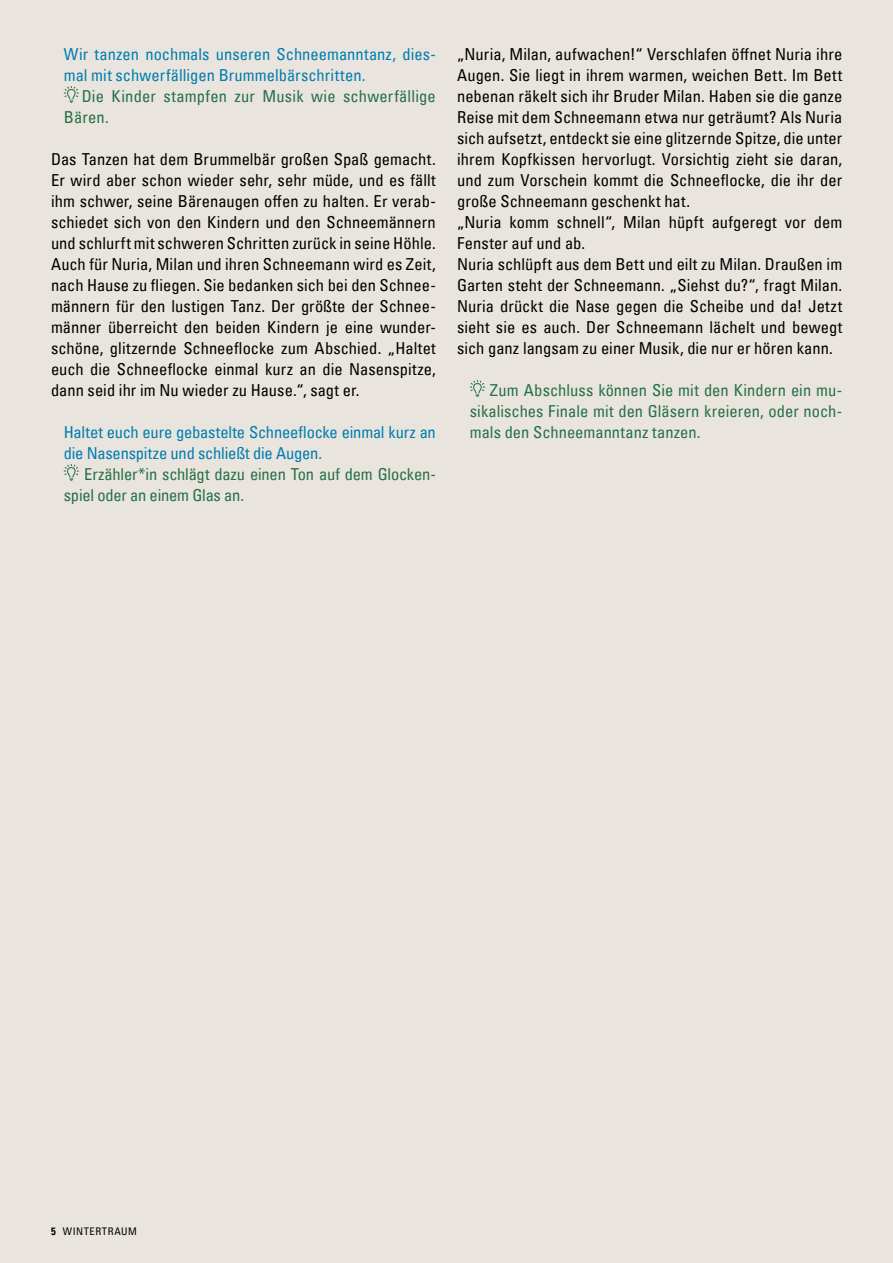
<style>
.page{position:relative;width:893px;height:1263px;background:#e9e5de}
.page>*{position:absolute;margin:0;border:0;box-sizing:border-box;transform-origin:0 0}
.t1{font:condensed 16.5px/21px "Univers Com 57";color:#000}
.t2{font:condensed 16.5px/21px "Univers Com 57";color:#266f48}
.t3{font:condensed 16.5px/21px "Univers Com 57";color:#007cae}
.t4{font:condensed 10.5px "Univers Com 57";letter-spacing:.06em;color:#000}
.s1{font-family:"Univers Com 67 Bold Cond";font-stretch:normal}
</style>
<div class="page">
<svg style="left:470px;top:380px;width:15px;height:17px"></svg>
<svg style="left:64px;top:86px;width:15px;height:17px"></svg>
<svg style="left:64px;top:464px;width:15px;height:17px"></svg>
<p class="t3" style="left:64px;top:43px;width:374px">Wir tanzen nochmals unseren Schneemanntanz, dies&shy;mal mit schwerfälligen Brummelbärschritten.</p>
<p class="t2" style="left:64px;top:85px;width:374px;text-indent:18px">Die Kinder stampfen zur Musik wie schwerfällige<br>Bären.</p>
<p class="t1" style="left:51px;top:148px;width:386px;text-align:justify">Das Tanzen hat dem Brummelbär großen Spaß gemacht.<br>Er wird aber schon wieder sehr, sehr müde, und es fällt ihm schwer, seine Bärenaugen offen zu halten. Er verab&shy;schiedet sich von den Kindern und den Schneemännern und schlurft mit schweren Schritten zurück in seine Höhle.<br>Auch für Nuria, Milan und ihren Schneemann wird es Zeit, nach Hause zu fliegen. Sie bedanken sich bei den Schnee&shy;männern für den lustigen Tanz. Der größte der Schnee&shy;männer überreicht den beiden Kindern je eine wunder&shy;schöne, glitzernde Schneeflocke zum Abschied. „Haltet euch die Schneeflocke einmal kurz an die Nasenspitze, dann seid ihr im Nu wieder zu Hause.“, sagt er.</p>
<p class="t3" style="left:64px;top:421px;width:374px">Haltet euch eure gebastelte Schneeflocke einmal kurz an die Nasenspitze und schließt die Augen.</p>
<p class="t2" style="left:64px;top:463px;width:374px;text-indent:20px">Erzähler*in schlägt dazu einen Ton auf dem Glocken&shy;spiel oder an einem Glas an.</p>
<p class="t1" style="left:457px;top:43px;width:387px">„Nuria, Milan, aufwachen!“ Verschlafen öffnet Nuria ihre Augen. Sie liegt in ihrem warmen, weichen Bett. Im Bett nebenan räkelt sich ihr Bruder Milan. Haben sie die ganze Reise mit dem Schneemann etwa nur geträumt? Als Nuria sich aufsetzt, entdeckt sie eine glitzernde Spitze, die unter ihrem Kopfkissen hervorlugt. Vorsichtig zieht sie daran, und zum Vorschein kommt die Schneeflocke, die ihr der große Schneemann geschenkt hat.<br>„Nuria komm schnell“, Milan hüpft aufgeregt vor dem Fenster auf und ab.<br>Nuria schlüpft aus dem Bett und eilt zu Milan. Draußen im Garten steht der Schneemann. „Siehst du?“, fragt Milan.<br>Nuria drückt die Nase gegen die Scheibe und da! Jetzt sieht sie es auch. Der Schneemann lächelt und bewegt sich ganz langsam zu einer Musik, die nur er hören kann.</p>
<p class="t2" style="left:470px;top:379px;width:374px;text-align:justify;text-indent:20px">Zum Abschluss können Sie mit den Kindern ein mu&shy;sikalisches Finale mit den Gläsern kreieren, oder noch&shy;mals den Schneemanntanz tanzen.</p>
<p class="t4" style="left:51px;top:1224px;width:87px"><span class="s1">5</span> WINTERTRAUM</p>
</div>
